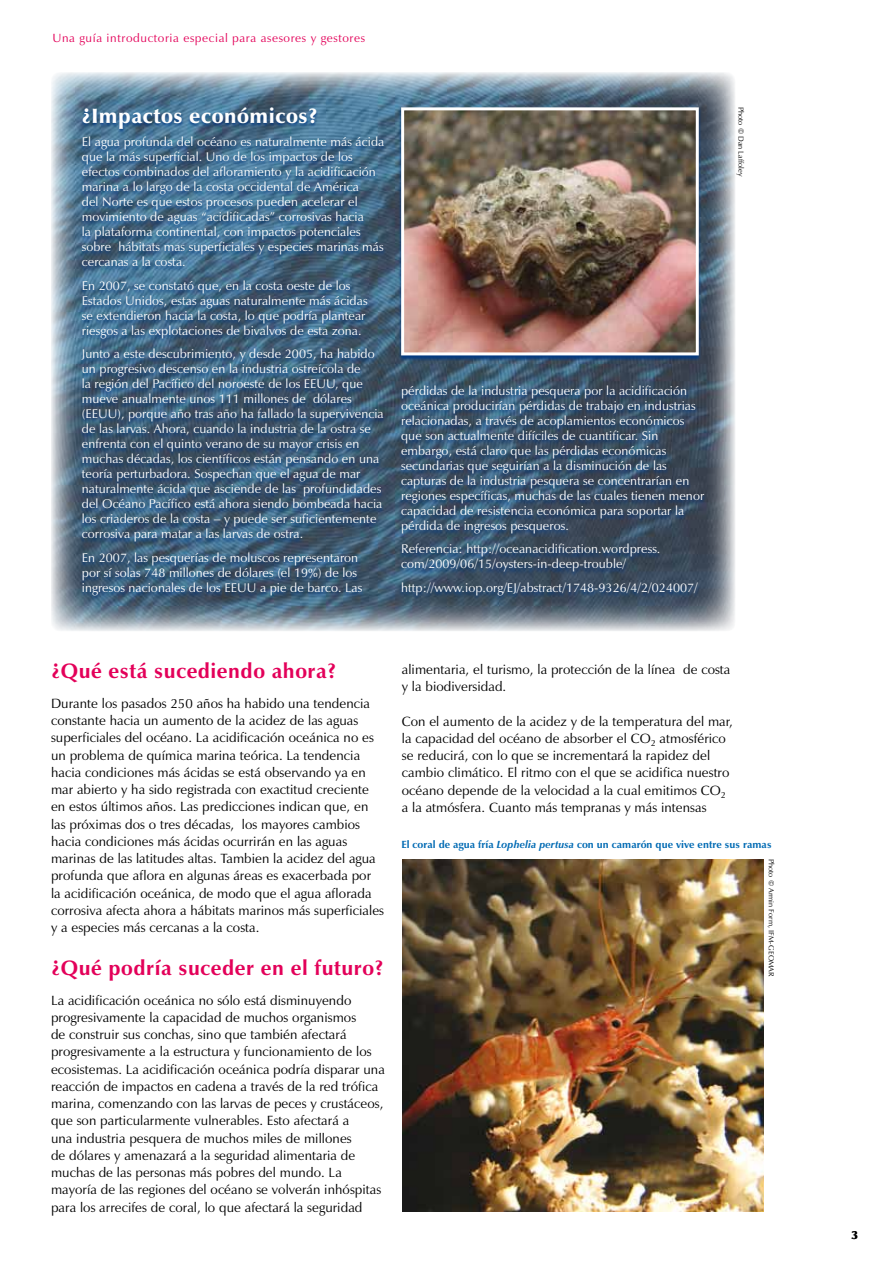
<style>
.page{position:relative;width:893px;height:1263px;background:#fff}
.page>*{position:absolute;margin:0;border:0;box-sizing:border-box;transform-origin:0 0}
.t1{font:700 21px "Zapf Humanist 601 BT";letter-spacing:.025em;color:#e30059}
.t2{font:900 21px "Zapf Humanist 601 BT";letter-spacing:.025em;color:#fff}
.t3{font:13.5px/17.2px "Zapf Humanist 601 BT";letter-spacing:.005em;color:#000}
.t4{font:12.75px/15px "Zapf Humanist 601 BT";letter-spacing:.005em;color:#fff}
.t5{font:12px "Zapf Humanist 601 BT";letter-spacing:.05em;color:#e30059}
.t6{font:700 12px "Zapf Humanist 601 BT";color:#000}
.t7{font:700 10.5px "Zapf Humanist 601 BT";letter-spacing:.005em;color:#006ab3}
.t8{font:7.5px "Zapf Humanist 601 BT";letter-spacing:.005em;color:#000}
.s1{font-style:italic}
</style>
<div class="page">
<img style="left:51px;top:72px;width:684px;height:559px">
<div style="left:78px;top:107px;width:308px;height:494px;background:#003882;opacity:.95"></div>
<div style="left:398px;top:107px;width:303px;height:254px;background:#003882;opacity:.95"></div>
<img style="left:405px;top:111px;width:290px;height:240px">
<div style="left:401px;top:107px;width:298px;height:248px;border:3px solid #fff"></div>
<div style="left:399px;top:385px;width:308px;height:216px;background:#003882;opacity:.95"></div>
<img style="left:402px;top:860px;width:361px;height:352px">
<p class="t5" style="left:53px;top:31px;width:314px">Una guía introductoria especial para asesores y gestores</p>
<h1 class="t2" style="left:82px;top:103px;width:237px">¿Impactos económicos?</h1>
<p class="t4" style="left:82px;top:134px;width:304px">El agua profunda del océano es naturalmente más ácida que la más superficial. Uno de los impactos de los efectos combinados del afloramiento y la acidificación marina a lo largo de la costa occidental de América<br>del Norte es que estos procesos pueden acelerar el movimiento de aguas “acidificadas” corrosivas hacia<br>la plataforma continental, con impactos potenciales sobre hábitats mas superficiales y especies marinas más cercanas a la costa.</p>
<p class="t4" style="left:82px;top:278px;width:287px">En 2007, se constató que, en la costa oeste de los Estados Unidos, estas aguas naturalmente más ácidas se extendieron hacia la costa, lo que podría plantear riesgos a las explotaciones de bivalvos de esta zona.</p>
<p class="t4" style="left:82px;top:346px;width:303px">Junto a este descubrimiento, y desde 2005, ha habido un progresivo descenso en la industria ostreícola de<br>la región del Pacífico del noroeste de los EEUU, que mueve anualmente unos 111 millones de dólares (EEUU), porque año tras año ha fallado la supervivencia de las larvas. Ahora, cuando la industria de la ostra se enfrenta con el quinto verano de su mayor crisis en muchas décadas, los científicos están pensando en una teoría perturbadora. Sospechan que el agua de mar naturalmente ácida que asciende de las profundidades del Océano Pacífico está ahora siendo bombeada hacia los criaderos de la costa – y puede ser suficientemente corrosiva para matar a las larvas de ostra.</p>
<p class="t4" style="left:82px;top:550px;width:282px">En 2007, las pesquerías de moluscos representaron por sí solas 748 millones de dólares (el 19%) de los ingresos nacionales de los EEUU a pie de barco. Las</p>
<p class="t4" style="left:401px;top:383px;width:305px">pérdidas de la industria pesquera por la acidificación oceánica producirían pérdidas de trabajo en industrias relacionadas, a través de acoplamientos económicos que son actualmente difíciles de cuantificar. Sin embargo, está claro que las pérdidas económicas secundarias que seguirían a la disminución de las capturas de la industria pesquera se concentrarían en regiones específicas, muchas de las cuales tienen menor capacidad de resistencia económica para soportar la pérdida de ingresos pesqueros.</p>
<p class="t4" style="left:401px;top:542px;width:261px">Referencia: http://oceanacidification.wordpress. com/2009/06/15/oysters-in-deep-trouble/</p>
<p class="t4" style="left:401px;top:580px;width:298px">http://www.iop.org/EJ/abstract/1748-9326/4/2/024007/</p>
<p class="t8" style="left:746px;top:107px;width:71px;rotate:90deg">Photo © Dan Laffoley</p>
<h1 class="t1" style="left:51px;top:658px;width:287px">¿Qué está sucediendo ahora?</h1>
<p class="t3" style="left:51px;top:694px;width:335px">Durante los pasados 250 años ha habido una tendencia constante hacia un aumento de la acidez de las aguas superficiales del océano. La acidificación oceánica no es un problema de química marina teórica. La tendencia hacia condiciones más ácidas se está observando ya en mar abierto y ha sido registrada con exactitud creciente en estos últimos años. Las predicciones indican que, en las próximas dos o tres décadas, los mayores cambios hacia condiciones más ácidas ocurrirán en las aguas marinas de las latitudes altas. Tambien la acidez del agua profunda que aflora en algunas áreas es exacerbada por la acidificación oceánica, de modo que el agua aflorada corrosiva afecta ahora a hábitats marinos más superficiales y a especies más cercanas a la costa.</p>
<h1 class="t1" style="left:51px;top:954px;width:334px">¿Qué podría suceder en el futuro?</h1>
<p class="t3" style="left:51px;top:991px;width:335px">La acidificación oceánica no sólo está disminuyendo progresivamente la capacidad de muchos organismos<br>de construir sus conchas, sino que también afectará progresivamente a la estructura y funcionamiento de los ecosistemas. La acidificación oceánica podría disparar una reacción de impactos en cadena a través de la red trófica marina, comenzando con las larvas de peces y crustáceos, que son particularmente vulnerables. Esto afectará a<br>una industria pesquera de muchos miles de millones<br>de dólares y amenazará a la seguridad alimentaria de muchas de las personas más pobres del mundo. La mayoría de las regiones del océano se volverán inhóspitas para los arrecifes de coral, lo que afectará la seguridad</p>
<p class="t3" style="left:402px;top:661px;width:330px">alimentaria, el turismo, la protección de la línea de costa y la biodiversidad.</p>
<p class="t3" style="left:402px;top:712px;width:333px">Con el aumento de la acidez y de la temperatura del mar, la capacidad del océano de absorber el CO<sub>2</sub> atmosférico se reducirá, con lo que se incrementará la rapidez del cambio climático. El ritmo con el que se acidifica nuestro océano depende de la velocidad a la cual emitimos CO<sub>2 </sub>a la atmósfera. Cuanto más tempranas y más intensas</p>
<p class="t7" style="left:401px;top:838px;width:372px">El coral de agua fría <span class="s1">Lophelia pertusa</span> con un camarón que vive entre sus ramas</p>
<p class="t8" style="left:776px;top:859px;width:119px;rotate:90deg">Photo © Armin Form, IFM-GEOMAR</p>
<p class="t6" style="left:852px;top:1228px;width:8px">3</p>
</div>
